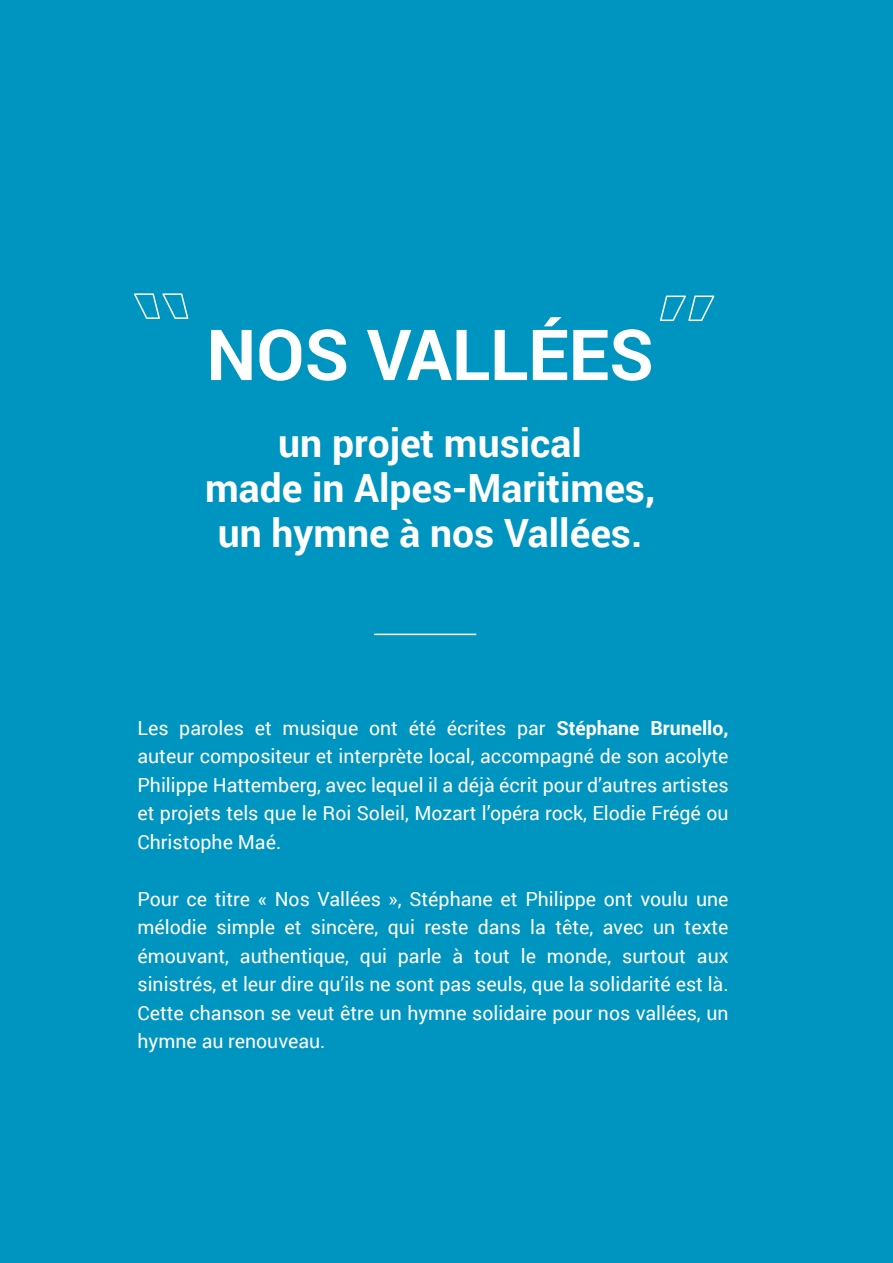
<style>
.page{position:relative;width:893px;height:1263px;background:#0095c0}
.page>*{position:absolute;margin:0;border:0;box-sizing:border-box;transform-origin:0 0}
.t1{font:700 70.5px "Roboto";color:#fff}
.t2{font:700 39px/45px "Roboto";color:#fff;text-align:center}
.t3{font:19.5px/28.5px "Roboto";color:#fff;text-align:justify}
.s1{font-weight:700}
</style>
<div class="page">
<svg style="left:134px;top:293px;width:54px;height:26px"></svg>
<svg style="left:660px;top:296px;width:54px;height:25px"></svg>
<hr style="left:374px;top:634px;width:102px;height:1px;background:#fff">
<h1 class="t1" style="left:206px;top:305px;width:449px">NOS VALLÉES</h1>
<h2 class="t2" style="left:205px;top:420px;width:452px">un projet musical<br>made in Alpes-Maritimes, un hymne à nos Vallées.</h2>
<p class="t3" style="left:137px;top:713px;width:593px">Les paroles et musique ont été écrites par <span class="s1">Stéphane Brunello, </span>auteur compositeur et interprète local, accompagné de son acolyte Philippe Hattemberg, avec lequel il a déjà écrit pour d’autres artistes et projets tels que le Roi Soleil, Mozart l’opéra rock, Elodie Frégé ou Christophe Maé.</p>
<p class="t3" style="left:137px;top:884px;width:593px">Pour ce titre « Nos Vallées », Stéphane et Philippe ont voulu une mélodie simple et sincère, qui reste dans la tête, avec un texte émouvant, authentique, qui parle à tout le monde, surtout aux sinistrés, et leur dire qu’ils ne sont pas seuls, que la solidarité est là.<br>Cette chanson se veut être un hymne solidaire pour nos vallées, un hymne au renouveau.</p>
</div>
